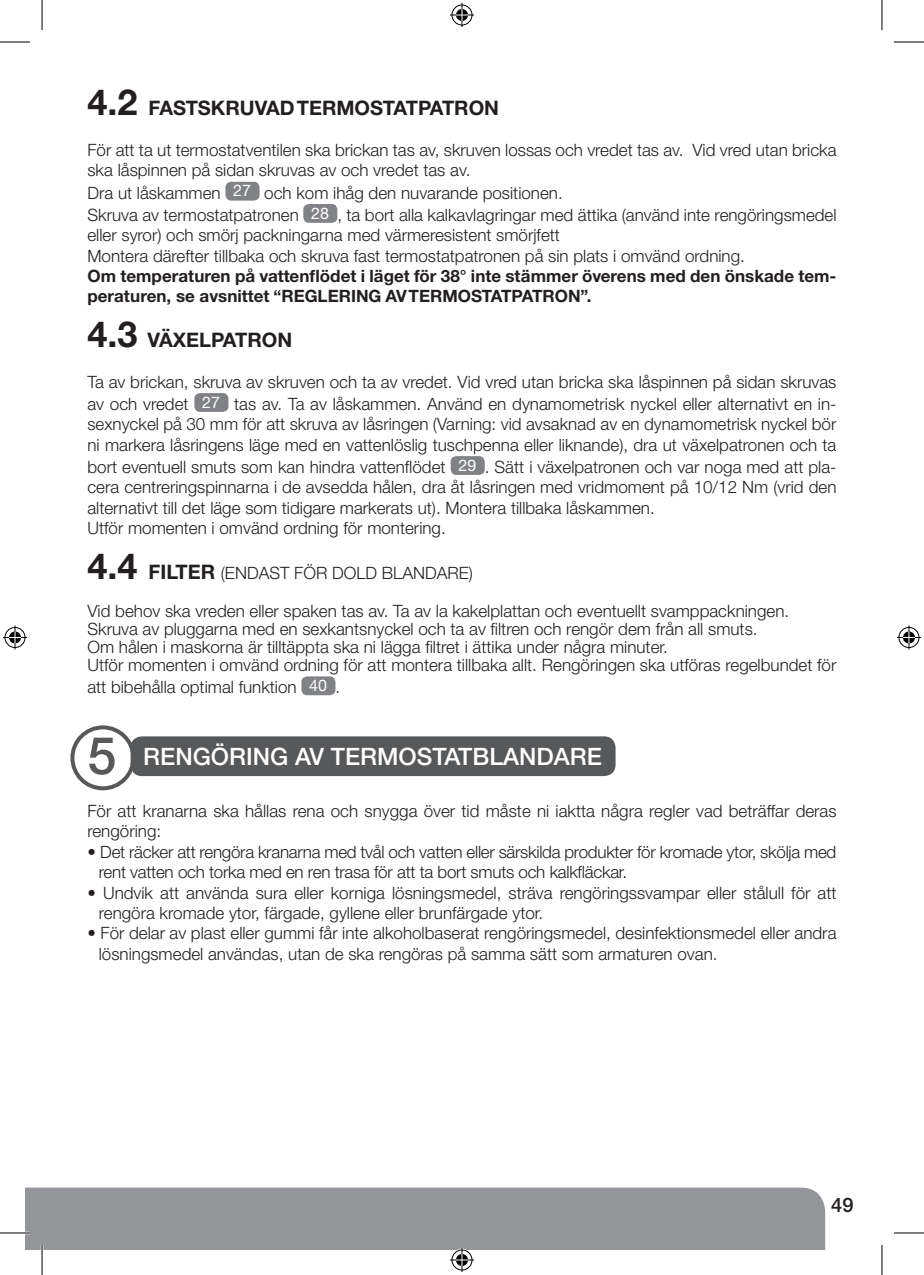
<style>
.page{position:relative;width:924px;height:1275px;background:#fff}
.page>*{position:absolute;margin:0;border:0;box-sizing:border-box;transform-origin:0 0}
.t1{font:500 52px "Helvetica Neue CE";color:#57585a}
.t2{font:500 24px "Helvetica Neue CE";color:#fff}
.t3{font:700 20px "Helvetica Neue CE";color:#231f20}
.t4{font:500 20px "Helvetica Neue CE";color:#231f20}
.t5{font:300 17px/20.4px "Helvetica Neue CE";color:#231f20}
.t6{font:700 17px/20.4px "Helvetica Neue CE";color:#231f20}
.s1{font-size:36px}
.s2{font-weight:400;font-size:16px;color:#fff}
.s3{font-weight:700;font-size:36px}
.s4{font-weight:700;font-size:20px}
</style>
<div class="page">
<svg style="left:25px;top:1187px;width:17px;height:63px"></svg>
<div style="left:42px;top:1187px;width:782px;height:63px;background:#939598"></div>
<div style="left:225px;top:182px;width:34px;height:19px;background:#808285;border-radius:6px"></div>
<div style="left:303px;top:204px;width:34px;height:19px;background:#808285;border-radius:6px"></div>
<div style="left:194px;top:393px;width:34px;height:19px;background:#808285;border-radius:6px"></div>
<div style="left:450px;top:456px;width:34px;height:19px;background:#808285;border-radius:6px"></div>
<div style="left:301px;top:676px;width:34px;height:19px;background:#808285;border-radius:6px"></div>
<div style="left:130px;top:736px;width:485px;height:40px;background:#57585a;border-radius:11px"></div>
<div style="left:70px;top:725px;width:65px;height:65px;border:4px solid #57585a;border-radius:50%"></div>
<hr style="left:0;top:1231px;width:30px;height:3px;background:#fff">
<hr style="left:41px;top:1245px;width:2px;height:30px;background:#fff">
<hr style="left:0;top:42px;width:30px;height:1px;background:#000">
<hr style="left:893px;top:42px;width:30px;height:1px;background:#000">
<hr style="left:0;top:1232px;width:30px;height:1px;background:#000">
<hr style="left:893px;top:1232px;width:30px;height:1px;background:#000">
<hr style="left:42px;top:0;width:1px;height:30px;background:#000">
<hr style="left:42px;top:1245px;width:1px;height:30px;background:#000">
<hr style="left:881px;top:0;width:1px;height:30px;background:#000">
<hr style="left:881px;top:1245px;width:1px;height:30px;background:#000">
<svg style="left:450px;top:3px;width:24px;height:24px"></svg>
<svg style="left:450px;top:1248px;width:24px;height:24px"></svg>
<svg style="left:3px;top:625px;width:24px;height:24px"></svg>
<svg style="left:897px;top:625px;width:23px;height:24px"></svg>
<p class="t3" style="left:87px;top:96px;width:101px"><span class="s1">4.2</span> Fastskruv</p>
<p class="t3" style="left:266px;top:96px;width:234px">ad TERMOSTATPATRON</p>
<p class="t5" style="left:87px;top:140px;width:750px">För att ta ut termostatventilen ska brickan tas av, skruven lossas och vredet tas av. Vid vred utan bricka ska låspinnen på sidan skruvas av och vredet tas av.</p>
<p class="t5" style="left:87px;top:181px;width:750px;line-height:22.2px">Dra ut låskammen <span class="s2">27</span> och kom ihåg den nuvarande positionen.<br>Skruva av termostatpatronen <span class="s2">28</span> , ta bort alla kalkavlagringar med ättika (använd inte rengöringsmedel</p>
<p class="t5" style="left:87px;top:225px;width:658px">eller syror) och smörj packningarna med värmeresistent smörjfett<br>Montera därefter tillbaka och skruva fast termostatpatronen på sin plats i omvänd ordning.</p>
<p class="t6" style="left:87px;top:266px;width:750px">Om temperaturen på vattenflödet i läget för 38° inte stämmer överens med den önskade tem&shy;peraturen, se avsnittet “REGLERING AV TERMOSTATPATRON”.</p>
<p class="t3" style="left:87px;top:327px;width:206px"><span class="s1">4.3</span> VÄXELPATRON</p>
<p class="t5" style="left:87px;top:370px;width:750px;line-height:22.2px">Ta av brickan, skruva av skruven och ta av vredet. Vid vred utan bricka ska låspinnen på sidan skruvas av och vredet <span class="s2">27</span> tas av. Ta av låskammen. Använd en dynamometrisk nyckel eller alternativt en in-</p>
<p class="t5" style="left:87px;top:414px;width:750px">sexnyckel på 30 mm för att skruva av låsringen (Varning: vid avsaknad av en dynamometrisk nyckel bör ni markera låsringens läge med en vattenlöslig tuschpenna eller liknande), dra ut växelpatronen och ta</p>
<p class="t5" style="left:87px;top:456px;width:750px">bort eventuell smuts som kan hindra vattenflödet <span class="s2">29</span> . Sätt i växelpatronen och var noga med att pla&shy;cera centreringspinnarna i de avsedda hålen, dra åt låsringen med vridmoment på 10/12 Nm (vrid den alternativt till det läge som tidigare markerats ut). Montera tillbaka låskammen.<br>Utför momenten i omvänd ordning för montering.</p>
<p class="t5" style="left:87px;top:562px;width:387px"><span class="s3">4.4</span> <span class="s4">FILTER</span> (ENDAST FÖR DOLD BLANDARE)</p>
<p class="t5" style="left:87px;top:602px;width:750px;line-height:18px">Vid behov ska vreden eller spaken tas av. Ta av la kakelplattan och eventuellt svamppackningen.<br>Skruva av pluggarna med en sexkantsnyckel och ta av filtren och rengör dem från all smuts.<br>Om hålen i maskorna är tilltäppta ska ni lägga filtret i ättika under några minuter.<br>Utför momenten i omvänd ordning för att montera tillbaka allt. Rengöringen ska utföras regelbundet för</p>
<p class="t5" style="left:87px;top:677px;width:254px">att bibehålla optimal funktion <span class="s2">40</span> .</p>
<h1 class="t1" style="left:87px;top:724px;width:30px">5</h1>
<h2 class="t2" style="left:143px;top:742px;width:460px">RENGÖRING AV TERMOSTATBLANDARE</h2>
<p class="t5" style="left:87px;top:800px;width:750px">För att kranarna ska hållas rena och snygga över tid måste ni iaktta några regler vad beträffar deras rengöring:</p>
<p class="t5" style="left:99px;top:841px;width:738px;text-indent:-11px">• Det räcker att rengöra kranarna med tvål och vatten eller särskilda produkter för kromade ytor, skölja med rent vatten och torka med en ren trasa för att ta bort smuts och kalkfläckar.</p>
<p class="t5" style="left:99px;top:882px;width:738px;text-indent:-11px">• Undvik att använda sura eller korniga lösningsmedel, sträva rengöringssvampar eller stålull för att rengöra kromade ytor, färgade, gyllene eller brunfärgade ytor.</p>
<p class="t5" style="left:99px;top:923px;width:738px;text-indent:-11px">• För delar av plast eller gummi får inte alkoholbaserat rengöringsmedel, desinfektionsmedel eller andra lösningsmedel användas, utan de ska rengöras på samma sätt som armaturen ovan.</p>
<p class="t4" style="left:830px;top:1192px;width:24px">49</p>
</div>
